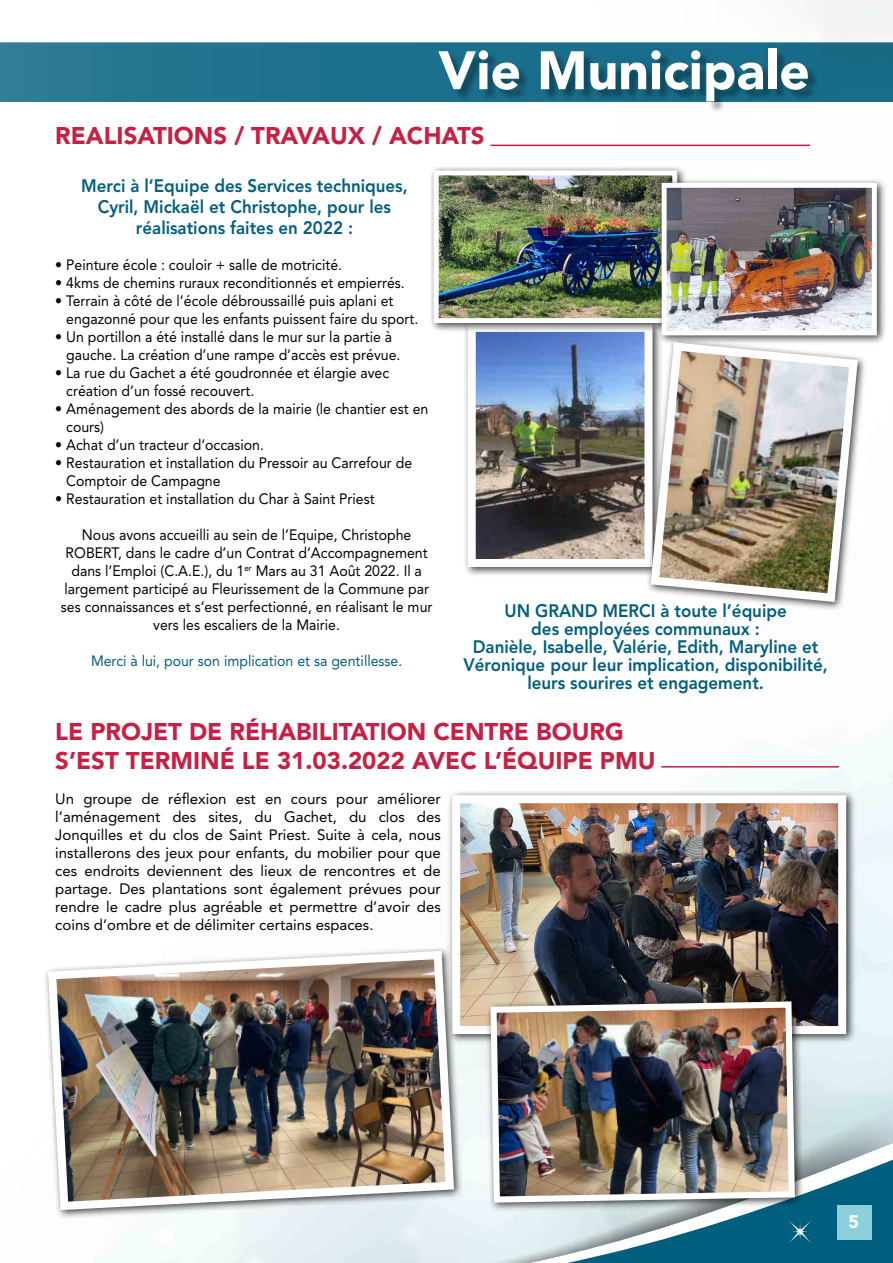
<style>
.page{position:relative;width:893px;height:1263px;background:#fff}
.page>*{position:absolute;margin:0;border:0;box-sizing:border-box;transform-origin:0 0}
.t1{font:900 53.55px "Avenir";color:#fff}
.t2{font:900 24px/28.8px "Avenir";color:#c72045}
.t3{font:800 18px/18px "Avenir";color:#005e7e;text-align:center;scale:.94 1}
.t4{font:900 18px "Avenir";color:#fff}
.t5{font:15px/18px "Avenir";color:#000;scale:.94 1}
.t6{font:15px/18px "Avenir";color:#000;text-align:justify}
.t7{font:15px "Avenir";color:#005e7e;scale:.94 1}
</style>
<div class="page">
<svg style="left:464px;top:1094px;width:429px;height:40px"></svg>
<svg style="left:222px;top:1134px;width:671px;height:129px;background:#94b9c6"></svg>
<div style="left:838px;top:1206px;width:34px;height:34px;background:#8dd0db"></div>
<svg style="left:787px;top:1218px;width:26px;height:27px"></svg>
<div style="left:0;top:43px;width:893px;height:59px;background:linear-gradient(to right,#287793,#146986)"></div>
<div style="left:441px;top:50px;width:379px;height:63px;background:#000;opacity:.33"></div>
<hr style="left:490px;top:145px;width:320px;height:1px;background:#c72045">
<hr style="left:661px;top:766px;width:178px;height:1px;background:#c72045">
<div style="left:463px;top:319px;width:199px;height:258px;background:#000;opacity:.75"></div>
<img style="left:477px;top:333px;width:166px;height:225px">
<div style="left:468px;top:324px;width:184px;height:243px;border:8px solid #fff"></div>
<div style="left:429px;top:165px;width:258px;height:168px;background:#000;opacity:.75"></div>
<img style="left:440px;top:177px;width:231px;height:140px">
<div style="left:434px;top:171px;width:243px;height:152px;border:5px solid #fff"></div>
<div style="left:657px;top:178px;width:230px;height:167px;background:#000;opacity:.75"></div>
<img style="left:668px;top:189px;width:203px;height:140px">
<div style="left:662px;top:183px;width:215px;height:152px;border:5px solid #fff"></div>
<div style="left:447px;top:790px;width:409px;height:254px;background:#000;opacity:.75"></div>
<img style="left:461px;top:804px;width:376px;height:221px">
<div style="left:452px;top:795px;width:394px;height:239px;border:8px solid #fff"></div>
<div style="left:43px;top:946px;width:421px;height:274px;background:#000;opacity:.75"></div>
<img style="left:44px;top:947px;width:414px;height:267px">
<div style="left:485px;top:997px;width:319px;height:216px;background:#000;opacity:.75"></div>
<img style="left:487px;top:998px;width:311px;height:208px">
<div style="left:646px;top:337px;width:221px;height:274px;background:#000;opacity:.75"></div>
<img style="left:646px;top:338px;width:216px;height:268px">
<h1 class="t1" style="left:438px;top:38px;width:373px">Vie Municipale</h1>
<h2 class="t2" style="left:55px;top:122px;width:431px">REALISATIONS / TRAVAUX / ACHATS</h2>
<p class="t3" style="left:81px;top:175px;width:349px;line-height:21px">Merci à l’Equipe des Services techniques,<br>Cyril, Mickaël et Christophe, pour les réalisations faites en 2022 :</p>
<p class="t5" style="left:55px;top:256px;width:307px">• Peinture école : couloir + salle de motricité.</p>
<p class="t5" style="left:55px;top:274px;width:373px">• 4kms de chemins ruraux reconditionnés et empierrés.</p>
<p class="t5" style="left:66px;top:292px;width:376px;text-indent:-11px">• Terrain à côté de l’école débroussaillé puis aplani et engazonné pour que les enfants puissent faire du sport.</p>
<p class="t5" style="left:66px;top:328px;width:357px;text-indent:-11px">• Un portillon a été installé dans le mur sur la partie à gauche. La création d’une rampe d’accès est prévue.</p>
<p class="t5" style="left:66px;top:364px;width:345px;text-indent:-11px">• La rue du Gachet a été goudronnée et élargie avec création d’un fossé recouvert.</p>
<p class="t5" style="left:66px;top:400px;width:387px;text-indent:-11px">• Aménagement des abords de la mairie (le chantier est en cours)</p>
<p class="t5" style="left:55px;top:436px;width:224px">• Achat d’un tracteur d’occasion.</p>
<p class="t5" style="left:66px;top:454px;width:370px;text-indent:-11px">• Restauration et installation du Pressoir au Carrefour de<br>Comptoir de Campagne</p>
<p class="t5" style="left:55px;top:490px;width:341px">• Restauration et installation du Char à Saint Priest</p>
<p class="t5" style="left:61px;top:526px;width:397px;text-align:center">Nous avons accueilli au sein de l’Equipe, Christophe ROBERT, dans le cadre d’un Contrat d’Accompagnement dans l’Emploi (C.A.E.), du 1<sup>er</sup> Mars au 31 Août 2022. Il a largement participé au Fleurissement de la Commune par ses connaissances et s’est perfectionné, en réalisant le mur vers les escaliers de la Mairie.</p>
<p class="t7" style="left:91px;top:652px;width:333px">Merci à lui, pour son implication et sa gentillesse.</p>
<p class="t3" style="left:464px;top:602px;width:389px">UN GRAND MERCI à toute l’équipe<br>des employées communaux :<br>Danièle, Isabelle, Valérie, Edith, Maryline et Véronique pour leur implication, disponibilité, leurs sourires et engagement.</p>
<h2 class="t2" style="left:55px;top:717px;width:602px">LE PROJET DE RÉHABILITATION CENTRE BOURG<br>S’EST TERMINÉ LE 31.03.2022 AVEC L’ÉQUIPE PMU</h2>
<p class="t6" style="left:55px;top:790px;width:387px">Un groupe de réflexion est en cours pour améliorer l’aménagement des sites, du Gachet, du clos des Jonquilles et du clos de Saint Priest. Suite à cela, nous installerons des jeux pour enfants, du mobilier pour que ces endroits deviennent des lieux de rencontres et de partage. Des plantations sont également prévues pour rendre le cadre plus agréable et permettre d’avoir des coins d’ombre et de délimiter certains espaces.</p>
<p class="t4" style="left:849px;top:1211px;width:12px">5</p>
</div>
